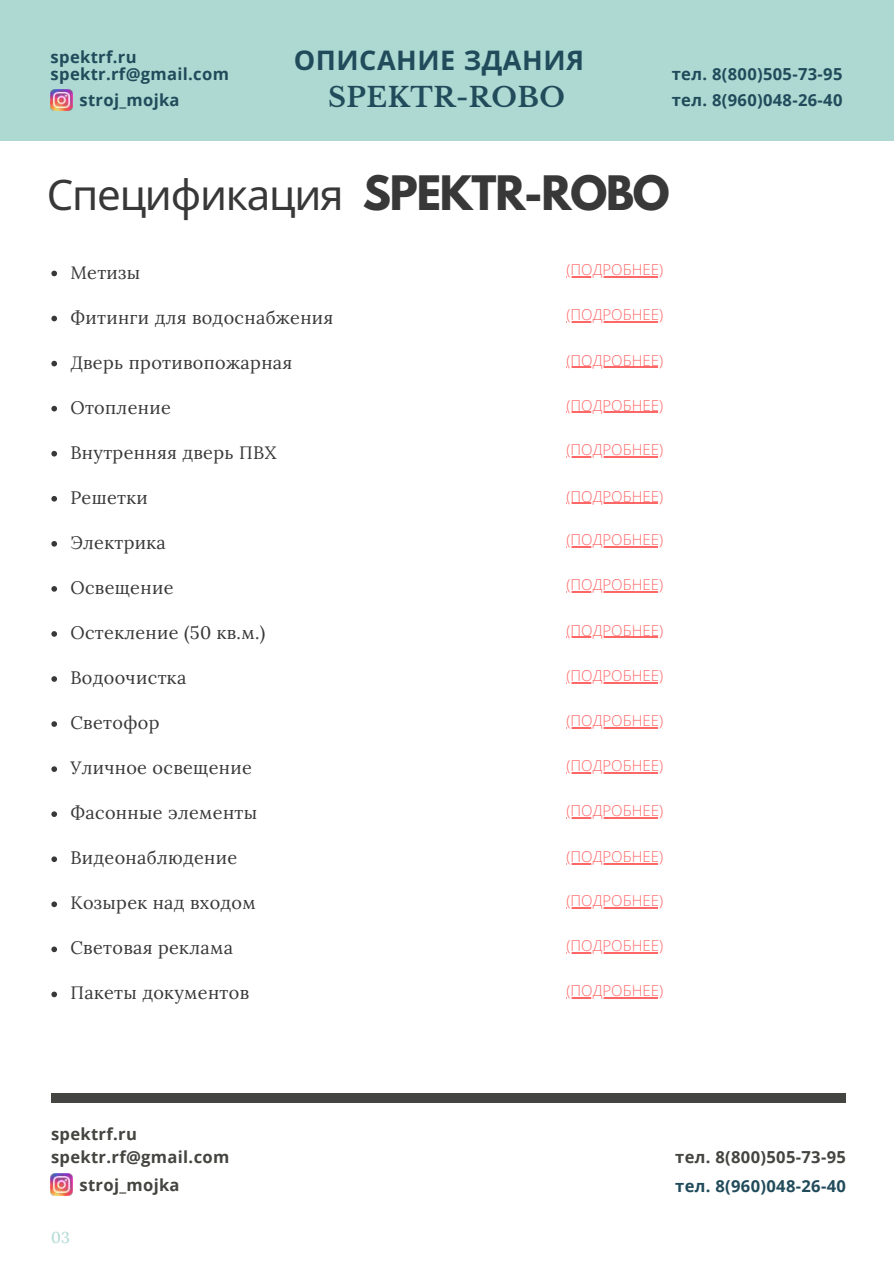
<style>
.page{position:relative;width:894px;height:1264px;background:#fff}
.page>*{position:absolute;margin:0;border:0;box-sizing:border-box;transform-origin:0 0}
.t1{font:42px "Noto Sans";letter-spacing:-.03em;color:#383838}
.t2{font:700 27px "Noto Sans";letter-spacing:.02em;color:#214b5b}
.t3{font:700 27px "Libre Baskerville";letter-spacing:.02em;color:#214b5b}
.t4{font:18px "Lora";letter-spacing:.02em;color:#383838}
.t5{font:700 16.5px/17.5px "Open Sans";letter-spacing:.02em;color:#214b5b}
.t6{font:700 16.5px/22.6px "Open Sans";letter-spacing:.02em;color:#444440}
.t7{font:15.75px "Lora";color:#add9d2}
.t8{font:300 15px "Open Sans";color:#ff6767}
.s1{font-family:"League Spartan";font-weight:700}
</style>
<div class="page">
<div style="left:51px;top:1093px;width:794px;height:9px;background:#444440"></div>
<div style="left:0;top:0;width:893px;height:140px;background:#add9d2"></div>
<img style="left:51px;top:90px;width:21px;height:21px">
<img style="left:51px;top:1173px;width:21px;height:22px">
<svg style="left:51px;top:271px;width:6px;height:5px"></svg>
<svg style="left:51px;top:316px;width:6px;height:5px"></svg>
<svg style="left:51px;top:361px;width:6px;height:5px"></svg>
<svg style="left:51px;top:406px;width:6px;height:5px"></svg>
<svg style="left:51px;top:451px;width:6px;height:5px"></svg>
<svg style="left:51px;top:496px;width:6px;height:5px"></svg>
<svg style="left:51px;top:541px;width:6px;height:5px"></svg>
<svg style="left:51px;top:586px;width:6px;height:5px"></svg>
<svg style="left:51px;top:631px;width:6px;height:5px"></svg>
<svg style="left:51px;top:676px;width:6px;height:5px"></svg>
<svg style="left:51px;top:721px;width:6px;height:6px"></svg>
<svg style="left:51px;top:766px;width:6px;height:6px"></svg>
<svg style="left:51px;top:811px;width:6px;height:6px"></svg>
<svg style="left:51px;top:856px;width:6px;height:6px"></svg>
<svg style="left:51px;top:901px;width:6px;height:6px"></svg>
<svg style="left:51px;top:946px;width:6px;height:6px"></svg>
<svg style="left:51px;top:991px;width:6px;height:6px"></svg>
<hr style="left:566px;top:276px;width:97px;height:1px;background:#ff6767">
<hr style="left:566px;top:321px;width:97px;height:1px;background:#ff6767">
<hr style="left:566px;top:367px;width:97px;height:1px;background:#ff6767">
<hr style="left:566px;top:412px;width:97px;height:1px;background:#ff6767">
<hr style="left:566px;top:456px;width:97px;height:1px;background:#ff6767">
<hr style="left:566px;top:503px;width:97px;height:1px;background:#ff6767">
<hr style="left:566px;top:546px;width:97px;height:1px;background:#ff6767">
<hr style="left:566px;top:591px;width:97px;height:1px;background:#ff6767">
<hr style="left:566px;top:636px;width:97px;height:1px;background:#ff6767">
<hr style="left:566px;top:682px;width:97px;height:1px;background:#ff6767">
<hr style="left:566px;top:727px;width:97px;height:1px;background:#ff6767">
<hr style="left:566px;top:772px;width:97px;height:1px;background:#ff6767">
<hr style="left:566px;top:817px;width:97px;height:1px;background:#ff6767">
<hr style="left:566px;top:863px;width:97px;height:1px;background:#ff6767">
<hr style="left:566px;top:907px;width:97px;height:1px;background:#ff6767">
<hr style="left:566px;top:952px;width:97px;height:1px;background:#ff6767">
<hr style="left:566px;top:996px;width:97px;height:2px;background:#ff6767">
<p class="t5" style="left:51px;top:48px;width:180px">spektrf.ru spektr.rf@gmail.com</p>
<p class="t5" style="left:79px;top:91px;width:102px">stroj_mojka</p>
<h2 class="t2" style="left:293px;top:41px;width:292px">ОПИСАНИЕ ЗДАНИЯ</h2>
<h2 class="t3" style="left:328px;top:81px;width:238px">SPEKTR-ROBO</h2>
<p class="t5" style="left:671px;top:61px;width:172px;line-height:25.5px">тел. 8(800)505-73-95 тел. 8(960)048-26-40</p>
<h1 class="t1" style="left:47px;top:165px;width:624px">Спецификация <span class="s1">SPEKTR-ROBO</span></h1>
<p class="t4" style="left:70px;top:260px;width:71px">Метизы</p>
<p class="t4" style="left:70px;top:305px;width:264px">Фитинги для водоснабжения</p>
<p class="t4" style="left:70px;top:350px;width:223px">Дверь противопожарная</p>
<p class="t4" style="left:70px;top:395px;width:102px">Отопление</p>
<p class="t4" style="left:70px;top:440px;width:207px">Внутренняя дверь ПВХ</p>
<p class="t4" style="left:70px;top:485px;width:79px">Решетки</p>
<p class="t4" style="left:70px;top:531px;width:97px">Электрика</p>
<p class="t4" style="left:70px;top:576px;width:105px">Освещение</p>
<p class="t4" style="left:70px;top:621px;width:196px">Остекление (50 кв.м.)</p>
<p class="t4" style="left:70px;top:666px;width:117px">Водоочистка</p>
<p class="t4" style="left:70px;top:711px;width:91px">Светофор</p>
<p class="t4" style="left:70px;top:756px;width:183px">Уличное освещение</p>
<p class="t4" style="left:70px;top:801px;width:188px">Фасонные элементы</p>
<p class="t4" style="left:70px;top:846px;width:168px">Видеонаблюдение</p>
<p class="t4" style="left:70px;top:891px;width:187px">Козырек над входом</p>
<p class="t4" style="left:70px;top:936px;width:164px">Световая реклама</p>
<p class="t4" style="left:70px;top:981px;width:180px">Пакеты документов</p>
<p class="t6" style="left:51px;top:1122px;width:180px">spektrf.ru spektr.rf@gmail.com</p>
<p class="t6" style="left:79px;top:1173px;width:102px">stroj_mojka</p>
<p class="t7" style="left:51px;top:1227px;width:20px">03</p>
<p class="t8" style="left:566px;top:259px;width:98px">(ПОДРОБНЕЕ)</p>
<p class="t8" style="left:566px;top:304px;width:98px">(ПОДРОБНЕЕ)</p>
<p class="t8" style="left:566px;top:349px;width:98px">(ПОДРОБНЕЕ)</p>
<p class="t8" style="left:566px;top:394px;width:98px">(ПОДРОБНЕЕ)</p>
<p class="t8" style="left:566px;top:439px;width:98px">(ПОДРОБНЕЕ)</p>
<p class="t8" style="left:566px;top:485px;width:98px">(ПОДРОБНЕЕ)</p>
<p class="t8" style="left:566px;top:529px;width:98px">(ПОДРОБНЕЕ)</p>
<p class="t8" style="left:566px;top:574px;width:98px">(ПОДРОБНЕЕ)</p>
<p class="t8" style="left:566px;top:619px;width:98px">(ПОДРОБНЕЕ)</p>
<p class="t8" style="left:566px;top:664px;width:98px">(ПОДРОБНЕЕ)</p>
<p class="t8" style="left:566px;top:710px;width:98px">(ПОДРОБНЕЕ)</p>
<p class="t8" style="left:566px;top:755px;width:98px">(ПОДРОБНЕЕ)</p>
<p class="t8" style="left:566px;top:800px;width:98px">(ПОДРОБНЕЕ)</p>
<p class="t8" style="left:566px;top:846px;width:98px">(ПОДРОБНЕЕ)</p>
<p class="t8" style="left:566px;top:889px;width:98px">(ПОДРОБНЕЕ)</p>
<p class="t8" style="left:566px;top:934px;width:98px">(ПОДРОБНЕЕ)</p>
<p class="t8" style="left:566px;top:979px;width:98px">(ПОДРОБНЕЕ)</p>
<p class="t6" style="left:675px;top:1144px;width:172px">тел. 8(800)505-73-95</p>
<p class="t5" style="left:675px;top:1176px;width:172px">тел. 8(960)048-26-40</p>
</div>
